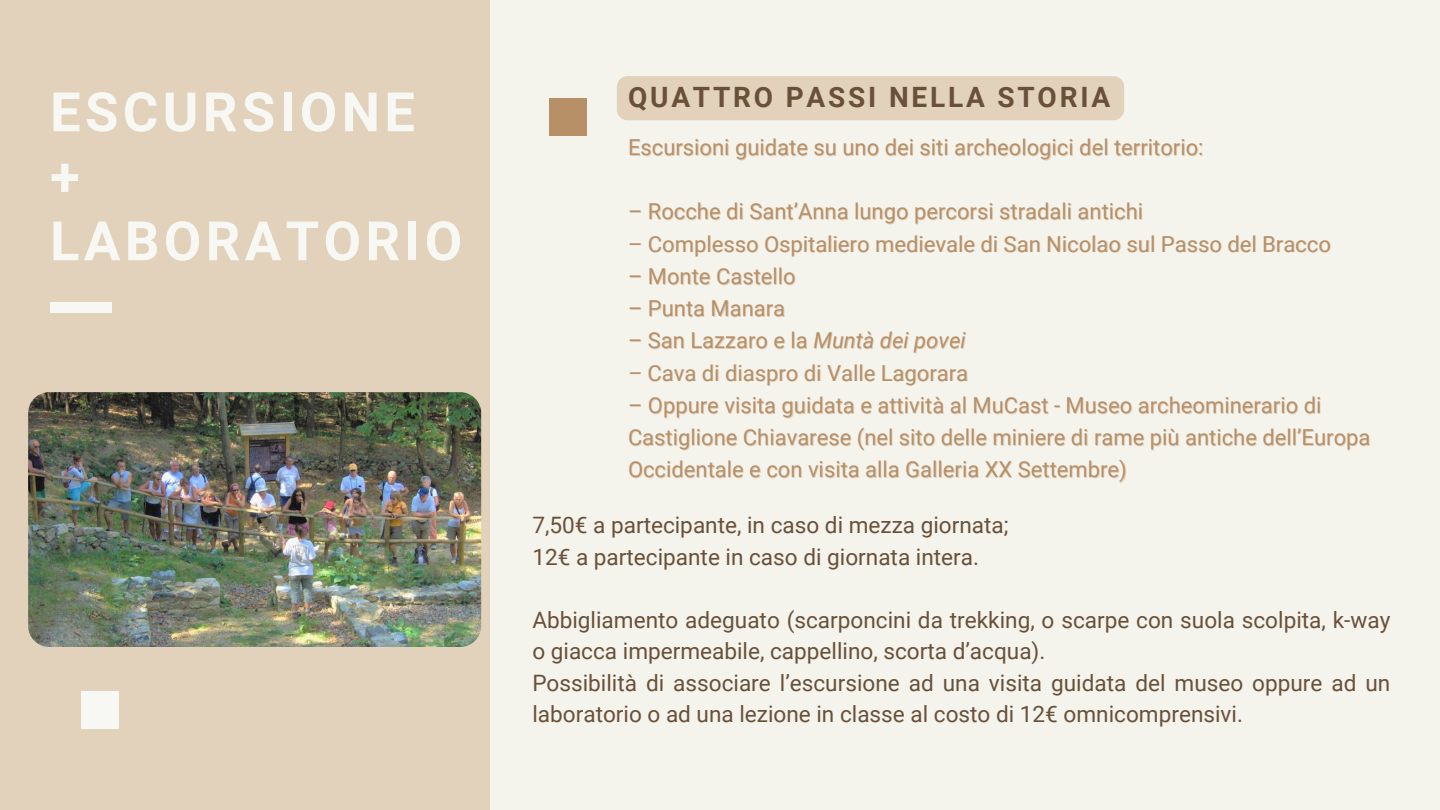
<style>
.page{position:relative;width:1440px;height:810px;background:#e2d2bb}
.page>*{position:absolute;margin:0;border:0;box-sizing:border-box;transform-origin:0 0}
.t1{font:700 54.4px/64.5px "Roboto";letter-spacing:.08em;color:#f7f8f3}
.t2{font:700 28px "Roboto";letter-spacing:.1em;color:#695039}
.t3{font:22.6px/31.5px "Roboto";color:#695039}
.t4{font:22px/32.2px "Roboto";color:#b89068}
.s1{font-style:italic}
.s2{font-style:italic;color:rgb(184 144 104/.4)}
</style>
<div class="page">
<div style="left:50px;top:302px;width:61px;height:11px;background:#f7f8f3"></div>
<div style="left:490px;top:0;width:950px;height:810px;background:#f7f8f3"></div>
<div style="left:617px;top:76px;width:507px;height:44px;background:#e2d2bb"></div>
<div style="left:81px;top:692px;width:37px;height:37px;background:#f7f8f3"></div>
<div style="left:549px;top:98px;width:38px;height:37px;background:#b89068"></div>
<img style="left:28px;top:392px;width:453px;height:255px;border-radius:21px">
<h1 class="t1" style="left:50px;top:80px;width:414px">ESCURSIONE<br>+<br>LABORATORIO</h1>
<p class="t2" style="left:628px;top:81px;width:484px">QUATTRO PASSI NELLA STORIA</p>
<p class="t4" style="left:628px;top:131px;width:577px">Escursioni guidate su uno dei siti archeologici del territorio:</p>
<p class="t4" style="left:628px;top:196px;width:517px">– Rocche di Sant’Anna lungo percorsi stradali antichi</p>
<p class="t4" style="left:628px;top:228px;width:704px">– Complesso Ospitaliero medievale di San Nicolao sul Passo del Bracco</p>
<p class="t4" style="left:628px;top:260px;width:169px">– Monte Castello</p>
<p class="t4" style="left:628px;top:292px;width:159px">– Punta Manara</p>
<p class="t4" style="left:628px;top:325px;width:339px">– San Lazzaro e la <span class="s1">Muntà dei povei</span></p>
<p class="t4" style="left:629px;top:357px;width:341px"><span class="s2">–</span> Cava di diaspro di Valle Lagorara</p>
<p class="t4" style="left:628px;top:389px;width:744px">– Oppure visita guidata e attività al MuCast - Museo archeominerario di<br>Castiglione Chiavarese (nel sito delle miniere di rame più antiche dell’Europa<br>Occidentale e con visita alla Galleria XX Settembre)</p>
<p class="t3" style="left:532px;top:510px;width:478px">7,50€ a partecipante, in caso di mezza giornata;<br>12€ a partecipante in caso di giornata intera.</p>
<p class="t3" style="left:532px;top:604px;width:860px">Abbigliamento adeguato (scarponcini da trekking, o scarpe con suola scolpita, k-way o giacca impermeabile, cappellino, scorta d’acqua).<br>Possibilità di associare l’escursione ad una visita guidata del museo oppure ad un laboratorio o ad una lezione in classe al costo di 12€ omnicomprensivi.</p>
</div>
